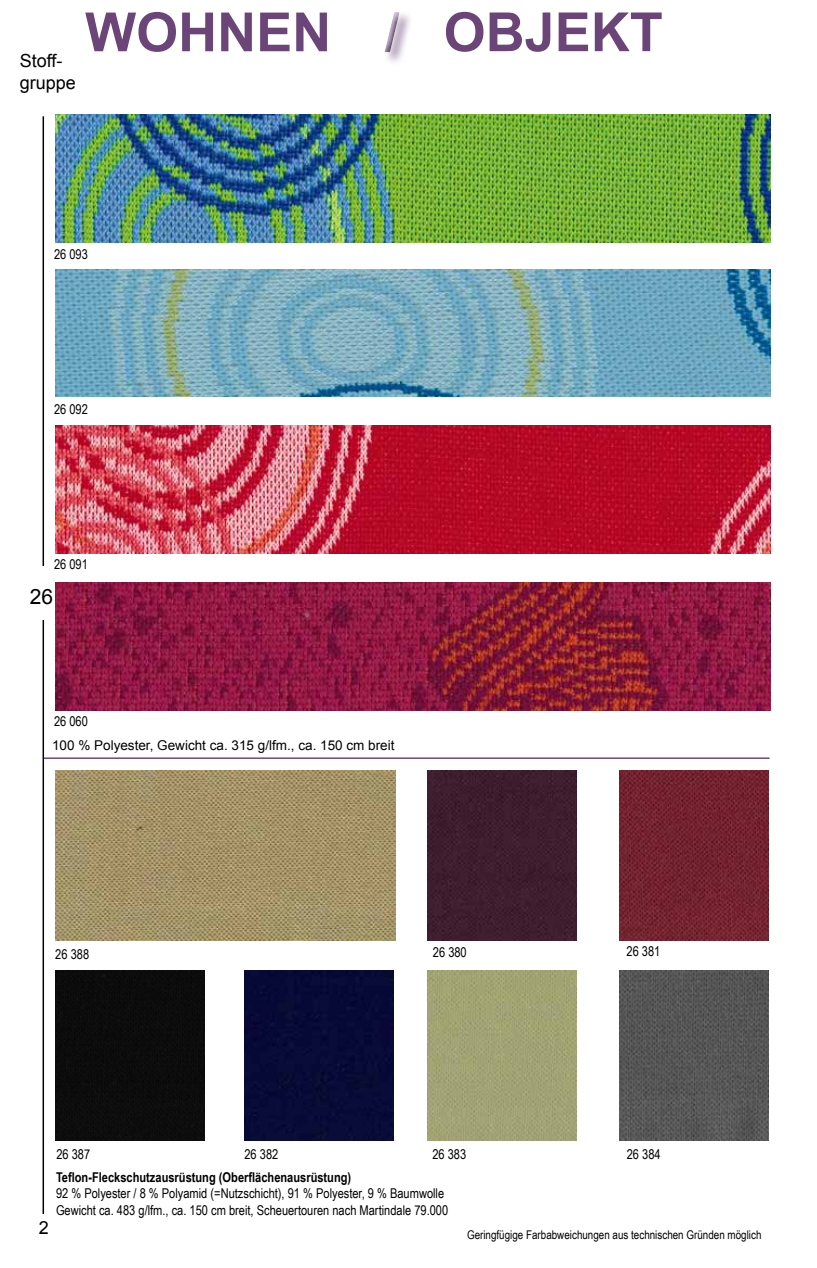
<style>
.page{position:relative;width:817px;height:1268px;background:#fff}
.page>*{position:absolute;margin:0;border:0;box-sizing:border-box;transform-origin:0 0}
.t1{font:700 54px "Arial";color:#6c4578}
.t2{font:21px "Arial";color:#000}
.t3{font:18px/21.6px "Arial";color:#000}
.t4{font:13.5px/16.2px "Arial Narrow";color:#000}
.t5{font:700 13.5px "Arial Narrow";color:#000}
.t6{font:13.5px "Arial";color:#000}
.t7{font:12px "Arial Narrow";color:#000}
.s1{font-weight:900}
.s2{font-style:inherit}
</style>
<div class="page">
<hr style="left:43px;top:116px;width:1px;height:1097px;background:#000">
<div style="left:19px;top:565px;width:45px;height:54px;background:#fff"></div>
<div style="left:376px;top:4px;width:34px;height:59px;background:#000;opacity:.75"></div>
<hr style="left:44px;top:757px;width:725px;height:1px;background:#6c4578">
<hr style="left:44px;top:758px;width:725px;height:1px;background:#6c4578">
<img style="left:55px;top:115px;width:715px;height:127px">
<img style="left:55px;top:425px;width:715px;height:128px">
<img style="left:55px;top:583px;width:715px;height:127px">
<div style="left:427px;top:770px;width:149px;height:170px;background:#3e1d2e"></div>
<img style="left:619px;top:770px;width:148px;height:170px">
<div style="left:55px;top:970px;width:149px;height:170px;background:#0c0c0d"></div>
<div style="left:244px;top:970px;width:149px;height:170px;background:#070a37"></div>
<img style="left:427px;top:970px;width:149px;height:170px">
<img style="left:619px;top:970px;width:148px;height:170px">
<img style="left:55px;top:770px;width:340px;height:170px">
<img style="left:55px;top:269px;width:715px;height:127px">
<h3 class="t3" style="left:20px;top:50px;width:58px">Stoff&shy;gruppe</h3>
<h1 class="t1" style="left:85px;top:-3px;width:579px">WOHNEN <span class="s1">/</span> <span class="s2">OBJEKT</span></h1>
<p class="t4" style="left:54px;top:246px;width:35px">26 093</p>
<p class="t4" style="left:54px;top:400px;width:35px">26 092</p>
<p class="t4" style="left:54px;top:555px;width:35px">26 091</p>
<h2 class="t2" style="left:30px;top:582px;width:25px">26</h2>
<p class="t4" style="left:54px;top:713px;width:35px">26 060</p>
<p class="t6" style="left:52px;top:736px;width:344px">100 % Polyester, Gewicht ca. 315 g/lfm., ca. 150 cm breit</p>
<p class="t4" style="left:55px;top:945px;width:35px">26 388</p>
<p class="t4" style="left:626px;top:942px;width:35px">26 381</p>
<p class="t4" style="left:433px;top:943px;width:35px">26 380</p>
<p class="t4" style="left:56px;top:1145px;width:35px">26 387</p>
<p class="t4" style="left:244px;top:1145px;width:35px">26 382</p>
<p class="t4" style="left:626px;top:1145px;width:35px">26 384</p>
<p class="t4" style="left:432px;top:1145px;width:35px">26 383</p>
<h3 class="t3" style="left:39px;top:1216px;width:12px">2</h3>
<p class="t5" style="left:56px;top:1166px;width:297px">Teflon-Fleckschutzausrüstung (Oberflächenausrüstung)</p>
<p class="t4" style="left:56px;top:1184px;width:393px">92 % Polyester / 8 % Polyamid (=Nutzschicht), 91 % Polyester, 9 % Baumwolle<br>Gewicht ca. 483 g/lfm., ca. 150 cm breit, Scheuertouren nach Martindale 79.000</p>
<p class="t7" style="left:467px;top:1225px;width:296px">Geringfügige Farbabweichungen aus technischen Gründen möglich</p>
</div>
